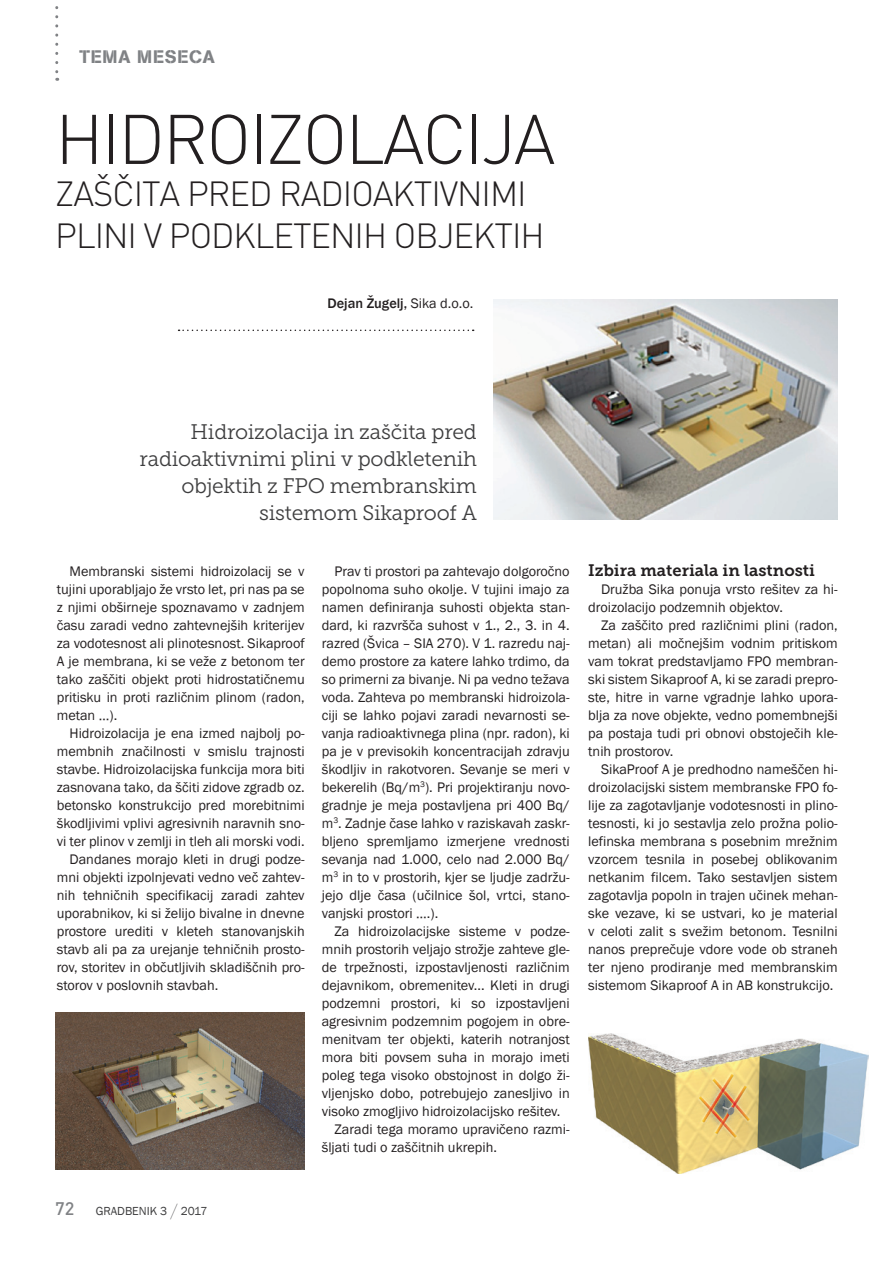
<style>
.page{position:relative;width:893px;height:1263px;background:#fff}
.page>*{position:absolute;margin:0;border:0;box-sizing:border-box;transform-origin:0 0}
.t1{font:300 69px "DINS";letter-spacing:-.03em;color:#231f20}
.t2{font:300 34.5px/42px "DINS";letter-spacing:-.03em;color:#231f20}
.t3{font:21px/27px "Museo Slab 300";letter-spacing:-.01em;color:#3e3e3f;text-align:right}
.t4{font:18px "AG Book Stencil";letter-spacing:.045em;color:#808285}
.t5{font:500 18px "DINS";color:#808285}
.t6{font:16.5px "Museo Slab 700";color:#231f20}
.t7{font:14.25px/18px "Franklin Gothic";color:#231f20;text-align:justify}
.t8{font:500 14.25px "Franklin Gothic";color:#231f20}
.t9{font:12px "Franklin Gothic";color:#3e3e3f}
.s1{font-weight:400}
.s2{font-family:"Helvetica Neue M";font-weight:200;font-size:21px}
</style>
<div class="page">
<svg style="left:55px;top:6px;width:3px;height:75px"></svg>
<img style="left:493px;top:300px;width:345px;height:220px">
<img style="left:588px;top:1033px;width:281px;height:140px">
<svg style="left:179px;top:330px;width:295px;height:1px"></svg>
<img style="left:55px;top:1012px;width:250px;height:158px">
<p class="t4" style="left:80px;top:46px;width:137px">TEMA MESECA</p>
<h1 class="t1" style="left:55px;top:97px;width:502px">HIDROIZOLACIJA</h1>
<h2 class="t2" style="left:55px;top:172px;width:473px">ZAŠČITA PR ED RADIOAKTIVNIMI<br>PLINI</h2>
<h2 class="t2" style="left:144px;top:214px;width:68px">V PODKL</h2>
<h2 class="t2" style="left:273px;top:214px;width:75px">ETENIH</h2>
<h2 class="t2" style="left:394px;top:214px;width:132px">OBJEKTIH</h2>
<p class="t8" style="left:327px;top:294px;width:148px">Dejan Žugelj, <span class="s1">Sika d.o.o.</span></p>
<h3 class="t3" style="left:140px;top:418px;width:339px">Hidroizolacija in zaščita pred radioaktivnimi plini v podkletenih objektih z FPO membranskim sistemom Sikaproof A</h3>
<p class="t7" style="left:57px;top:563px;width:249px;text-indent:13px">Membranski sistemi hidroizolacij se v tujini uporabljajo že vrsto let, pri nas pa se z njimi obširneje spoznavamo v zadnjem času zaradi vedno zahtevnejših kriterijev za vodotesnost ali plinotesnost. Sikaproof A je membrana, ki se veže z betonom ter tako zaščiti objekt proti hidrostatičnemu pritisku in proti različnim plinom (radon, metan …).</p>
<p class="t7" style="left:70px;top:725px;width:237px">Hidroizolacija je ena izmed najbolj po-</p>
<p class="t7" style="left:57px;top:743px;width:249px">membnih značilnosti v smislu trajnosti</p>
<p class="t7" style="left:57px;top:761px;width:249px">stavbe. Hidroizolacijska funkcija mora biti</p>
<p class="t7" style="left:57px;top:779px;width:249px">zasnovana tako, da ščiti zidove zgradb oz.</p>
<p class="t7" style="left:57px;top:797px;width:249px">betonsko konstrukcijo pred morebitnimi</p>
<p class="t7" style="left:57px;top:815px;width:249px">škodljivimi vplivi agresivnih naravnih sno-</p>
<p class="t7" style="left:57px;top:833px;width:249px">vi ter plinov v zemlji in tleh ali morski vodi.</p>
<p class="t7" style="left:70px;top:851px;width:237px">Dandanes morajo kleti in drugi podze-</p>
<p class="t7" style="left:57px;top:869px;width:249px">mni objekti izpolnjevati vedno več zahtev-</p>
<p class="t7" style="left:57px;top:887px;width:249px">nih tehničnih specifikacij zaradi zahtev</p>
<p class="t7" style="left:57px;top:905px;width:249px">uporabnikov, ki si želijo bivalne in dnevne</p>
<p class="t7" style="left:57px;top:923px;width:249px">prostore urediti v kleteh stanovanjskih</p>
<p class="t7" style="left:57px;top:941px;width:249px">stavb ali pa za urejanje tehničnih prosto-</p>
<p class="t7" style="left:57px;top:959px;width:249px">rov, storitev in občutljivih skladiščnih pro-</p>
<p class="t7" style="left:57px;top:977px;width:163px">storov v poslovnih stavbah.</p>
<p class="t7" style="left:322px;top:563px;width:249px;text-indent:13px">Prav ti prostori pa zahtevajo dolgoročno popolnoma suho okolje. V tujini imajo za namen definiranja suhosti objekta stan&shy;dard, ki razvršča suhost v 1., 2., 3. in 4. razred (Švica – SIA 270). V 1. razredu naj&shy;demo prostore za katere lahko trdimo, da so primerni za bivanje. Ni pa vedno težava voda. Zahteva po membranski hidroizola&shy;ciji se lahko pojavi zaradi nevarnosti se&shy;vanja radioaktivnega plina (npr. radon), ki pa je v previsokih koncentracijah zdravju škodljiv in rakotvoren. Sevanje se meri v bekerelih (Bq/m<sup>3</sup>). Pri projektiranju novo&shy;gradnje je meja postavljena pri 400 Bq/ m<sup>3</sup>. Zadnje čase lahko v raziskavah zaskr&shy;bljeno spremljamo izmerjene vrednosti sevanja nad 1.000, celo nad 2.000 Bq/ m<sup>3</sup> in to v prostorih, kjer se ljudje zadržu&shy;jejo dlje časa (učilnice šol, vrtci, stano&shy;vanjski prostori ….).</p>
<p class="t7" style="left:334px;top:923px;width:237px">Za hidroizolacijske sisteme v podze-</p>
<p class="t7" style="left:322px;top:941px;width:249px">mnih prostorih veljajo strožje zahteve gle-</p>
<p class="t7" style="left:322px;top:959px;width:249px">de trpežnosti, izpostavljenosti različnim</p>
<p class="t7" style="left:322px;top:977px;width:249px">dejavnikom, obremenitev... Kleti in drugi</p>
<p class="t7" style="left:322px;top:995px;width:249px">podzemni prostori, ki so izpostavljeni</p>
<p class="t7" style="left:322px;top:1013px;width:249px">agresivnim podzemnim pogojem in obre-</p>
<p class="t7" style="left:322px;top:1031px;width:249px">menitvam ter objekti, katerih notranjost</p>
<p class="t7" style="left:322px;top:1049px;width:249px">mora biti povsem suha in morajo imeti</p>
<p class="t7" style="left:322px;top:1067px;width:249px">poleg tega visoko obstojnost in dolgo ži-</p>
<p class="t7" style="left:322px;top:1085px;width:249px">vljenjsko dobo, potrebujejo zanesljivo in</p>
<p class="t7" style="left:322px;top:1103px;width:240px">visoko zmogljivo hidroizolacijsko rešitev.</p>
<p class="t7" style="left:334px;top:1121px;width:237px">Zaradi tega moramo upravičeno razmi-</p>
<p class="t7" style="left:322px;top:1139px;width:177px">šljati tudi o zaščitnih ukrepih.</p>
<p class="t6" style="left:588px;top:561px;width:228px">Izbira materiala in lastnosti</p>
<p class="t7" style="left:588px;top:581px;width:251px;text-indent:13px">Družba Sika ponuja vrsto rešitev za hi&shy;droizolacijo podzemnih objektov.</p>
<p class="t7" style="left:588px;top:617px;width:251px;text-indent:13px">Za zaščito pred različnimi plini (radon, metan) ali močnejšim vodnim pritiskom vam tokrat predstavljamo FPO membran&shy;ski sistem Sikaproof A, ki se zaradi prepro&shy;ste, hitre in varne vgradnje lahko upora&shy;blja za nove objekte, vedno pomembnejši pa postaja tudi pri obnovi obstoječih kle&shy;tnih prostorov.</p>
<p class="t7" style="left:588px;top:761px;width:251px;text-indent:13px">SikaProof A je predhodno nameščen hi&shy;droizolacijski sistem membranske FPO fo&shy;lije za zagotavljanje vodotesnosti in plino&shy;tesnosti, ki jo sestavlja zelo prožna polio&shy;lefinska membrana s posebnim mrežnim vzorcem tesnila in posebej oblikovanim netkanim filcem. Tako sestavljen sistem zagotavlja popoln in trajen učinek mehan&shy;ske vezave, ki se ustvari, ko je material v celoti zalit s svežim betonom. Tesnilni nanos preprečuje vdore vode ob straneh ter njeno prodiranje med membranskim sistemom Sikaproof A in AB konstrukcijo.</p>
<p class="t5" style="left:55px;top:1197px;width:21px">72</p>
<p class="t9" style="left:96px;top:1204px;width:113px">GRADBENIK 3 <span class="s2">/</span> 2017</p>
</div>
